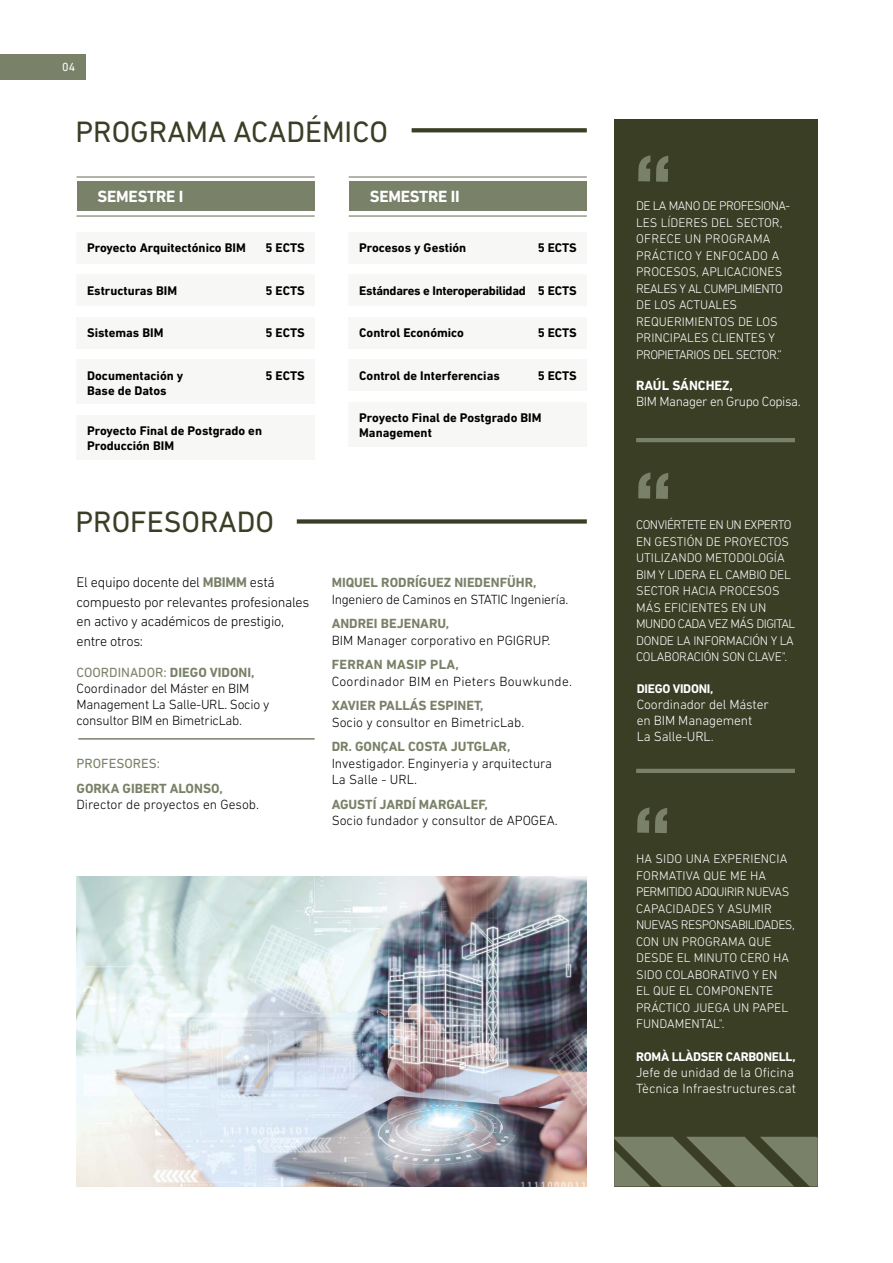
<style>
.page{position:relative;width:893px;height:1263px;background:#fff}
.page>*{position:absolute;margin:0;border:0;box-sizing:border-box;transform-origin:0 0}
.t1{font:30px "DIN Next LT Pro";color:#3a3e25}
.t2{font:700 16.5px "DIN Next LT Pro";letter-spacing:-.015em;color:#fff}
.t3{font:300 14.25px/19.5px "DIN Next LT Pro";letter-spacing:-.02em;color:#000}
.t4{font:300 13.5px/16.2px "DIN Next LT Pro";color:#000}
.t5{font:300 13.5px/16.2px "DIN Next LT Pro";letter-spacing:-.02em;color:#000}
.t6{font:700 13.5px "DIN Next LT Pro";color:#798168}
.t7{font:300 13.5px/16.2px "DIN Next LT Pro";letter-spacing:-.01em;color:#fff}
.t8{font:300 13.5px "DIN Next LT Pro";letter-spacing:.02em;color:#000}
.t9{font:300 13.5px "DIN Next LT Pro";letter-spacing:-.03em;color:#fff}
.t10{font:700 13.5px "DIN Next LT Pro";letter-spacing:.02em;color:#798168}
.t11{font:700 13.5px "DIN Next LT Pro";color:#fff}
.t12{font:13.5px "DIN Next LT Pro";color:#798168}
.t13{font:300 12.75px/16.5px "DIN Next LT Pro";color:#fff}
.t14{font:700 12.75px/15.3px "DIN Next LT Pro";color:#000}
.t15{font:300 12.75px/16.5px "DIN Next LT Pro";letter-spacing:-.02em;color:#fff}
.t16{font:700 12.75px "DIN Next LT Pro";letter-spacing:-.02em;color:#fff}
.t17{font:700 12.75px "DIN Next LT Pro";letter-spacing:-.02em;color:#000}
.t18{font:12px "DIN Next LT Pro";color:#fff}
.s1{font-weight:700;color:#798168}
.s2{font-weight:400;color:#798168}
</style>
<div class="page">
<div style="left:614px;top:119px;width:204px;height:1067px;background:#3a3e25"></div>
<svg style="left:412px;top:128px;width:175px;height:4px"></svg>
<div style="left:297px;top:519px;width:290px;height:5px;background:#3a3e25"></div>
<img style="left:77px;top:876px;width:510px;height:310px">
<svg style="left:638px;top:155px;width:30px;height:27px"></svg>
<svg style="left:638px;top:472px;width:30px;height:27px"></svg>
<svg style="left:637px;top:807px;width:30px;height:26px"></svg>
<svg style="left:614px;top:1137px;width:204px;height:49px"></svg>
<div style="left:0;top:54px;width:86px;height:25px;background:#798168"></div>
<hr style="left:636px;top:438px;width:159px;height:4px;background:#798168">
<hr style="left:636px;top:769px;width:159px;height:4px;background:#798168">
<div style="left:77px;top:415px;width:238px;height:45px;background:#f7f7f6"></div>
<div style="left:349px;top:402px;width:238px;height:45px;background:#f7f7f6"></div>
<div style="left:77px;top:181px;width:238px;height:30px;background:#798168"></div>
<div style="left:349px;top:181px;width:238px;height:30px;background:#798168"></div>
<hr style="left:77px;top:176px;width:238px;height:2px;background:#798168">
<hr style="left:349px;top:176px;width:238px;height:2px;background:#798168">
<hr style="left:77px;top:215px;width:238px;height:2px;background:#798168">
<hr style="left:349px;top:215px;width:238px;height:2px;background:#798168">
<div style="left:77px;top:232px;width:238px;height:32px;background:#f7f7f6"></div>
<div style="left:349px;top:232px;width:238px;height:32px;background:#f7f7f6"></div>
<div style="left:77px;top:274px;width:238px;height:32px;background:#f7f7f6"></div>
<div style="left:349px;top:274px;width:238px;height:32px;background:#f7f7f6"></div>
<div style="left:77px;top:317px;width:238px;height:32px;background:#f7f7f6"></div>
<div style="left:349px;top:317px;width:238px;height:32px;background:#f7f7f6"></div>
<div style="left:77px;top:359px;width:238px;height:45px;background:#f7f7f6"></div>
<div style="left:349px;top:359px;width:238px;height:32px;background:#f7f7f6"></div>
<hr style="left:78px;top:738px;width:237px;height:2px;background:#798168">
<p class="t18" style="left:62px;top:60px;width:15px">04</p>
<h1 class="t1" style="left:75px;top:114px;width:314px">PROGRAMA ACADÉMICO</h1>
<p class="t2" style="left:98px;top:187px;width:87px">SEMESTRE I</p>
<p class="t2" style="left:370px;top:187px;width:92px">SEMESTRE II</p>
<p class="t14" style="left:87px;top:240px;width:160px">Proyecto Arquitectónico BIM</p>
<p class="t14" style="left:266px;top:240px;width:41px">5 ECTS</p>
<p class="t14" style="left:359px;top:240px;width:108px">Procesos y Gestión</p>
<p class="t14" style="left:538px;top:240px;width:41px">5 ECTS</p>
<p class="t14" style="left:87px;top:283px;width:91px">Estructuras BIM</p>
<p class="t14" style="left:266px;top:283px;width:41px">5 ECTS</p>
<p class="t17" style="left:359px;top:283px;width:219px">Estándares e Interoperabilidad 5 ECTS</p>
<p class="t14" style="left:87px;top:325px;width:78px">Sistemas BIM</p>
<p class="t14" style="left:266px;top:325px;width:41px">5 ECTS</p>
<p class="t14" style="left:359px;top:325px;width:106px">Control Económico</p>
<p class="t14" style="left:538px;top:325px;width:41px">5 ECTS</p>
<p class="t14" style="left:87px;top:368px;width:98px">Documentación y<br>Base de Datos</p>
<p class="t14" style="left:266px;top:368px;width:41px">5 ECTS</p>
<p class="t14" style="left:359px;top:368px;width:142px">Control de Interferencias</p>
<p class="t14" style="left:538px;top:368px;width:41px">5 ECTS</p>
<p class="t14" style="left:87px;top:422px;width:176px">Proyecto Final de Postgrado en<br>Producción BIM</p>
<p class="t14" style="left:359px;top:410px;width:184px">Proyecto Final de Postgrado BIM<br>Management</p>
<h1 class="t1" style="left:75px;top:504px;width:200px">PROFESORADO</h1>
<p class="t3" style="left:77px;top:572px;width:234px">El equipo docente del <span class="s1">MBIMM</span> está compuesto por relevantes profesionales en activo y académicos de prestigio, entre otros:</p>
<p class="t5" style="left:77px;top:664px;width:194px"><span class="s2">COORDINADOR:</span> <span class="s1">DIEGO VIDONI,<br></span>Coordinador del Máster en BIM<br>Management La Salle-URL. Socio y consultor BIM en BimetricLab.</p>
<p class="t12" style="left:77px;top:756px;width:85px">PROFESORES:</p>
<p class="t6" style="left:77px;top:780px;width:148px">GORKA GIBERT ALONSO,</p>
<p class="t4" style="left:77px;top:796px;width:184px">Director de proyectos en Gesob.</p>
<p class="t6" style="left:332px;top:575px;width:207px">MIQUEL RODRÍGUEZ NIEDENFÜHR,</p>
<p class="t5" style="left:332px;top:591px;width:238px">Ingeniero de Caminos en STATIC Ingeniería.</p>
<p class="t6" style="left:332px;top:616px;width:119px">ANDREI BEJENARU,</p>
<p class="t4" style="left:332px;top:632px;width:220px">BIM Manager corporativo en PGIGRUP.</p>
<p class="t10" style="left:332px;top:657px;width:129px">FERRAN MASIP PLA,</p>
<p class="t8" style="left:332px;top:673px;width:242px">Coordinador BIM en Pieters Bouwkunde.</p>
<p class="t6" style="left:332px;top:698px;width:153px">XAVIER PALLÁS ESPINET,</p>
<p class="t4" style="left:332px;top:714px;width:194px">Socio y consultor en BimetricLab.</p>
<p class="t6" style="left:332px;top:739px;width:180px">DR. GONÇAL COSTA JUTGLAR,</p>
<p class="t4" style="left:332px;top:755px;width:222px">Investigador. Enginyeria y arquitectura<br>La Salle - URL.</p>
<p class="t6" style="left:332px;top:796px;width:158px">AGUSTÍ JARDÍ MARGALEF,</p>
<p class="t4" style="left:332px;top:812px;width:228px">Socio fundador y consultor de APOGEA.</p>
<p class="t13" style="left:636px;top:198px;width:156px">DE LA MANO DE PROFESIONA-<br>LES LÍDERES DEL SECTOR,<br>OFRECE UN PROGRAMA<br>PRÁCTICO Y ENFOCADO A<br>PROCESOS, APLICACIONES<br>REALES Y AL CUMPLIMIENTO<br>DE LOS ACTUALES<br>REQUERIMIENTOS DE LOS<br>PRINCIPALES CLIENTES Y<br>PROPIETARIOS DEL SECTOR.”</p>
<p class="t11" style="left:636px;top:377px;width:98px">RAÚL SÁNCHEZ,</p>
<p class="t9" style="left:636px;top:394px;width:166px">BIM Manager en Grupo Copisa.</p>
<p class="t15" style="left:636px;top:517px;width:161px">CONVIÉRTETE EN UN EXPERTO<br>EN GESTIÓN DE PROYECTOS<br>UTILIZANDO METODOLOGÍA<br>BIM Y LIDERA EL CAMBIO DEL<br>SECTOR HACIA PROCESOS<br>MÁS EFICIENTES EN UN<br>MUNDO CADA VEZ MÁS DIGITAL<br>DONDE LA INFORMACIÓN Y LA<br>COLABORACIÓN SON CLAVE".</p>
<p class="t16" style="left:637px;top:681px;width:78px">DIEGO VIDONI,</p>
<p class="t7" style="left:637px;top:696px;width:133px">Coordinador del Máster en BIM Management<br>La Salle-URL.</p>
<p class="t13" style="left:636px;top:850px;width:160px">HA SIDO UNA EXPERIENCIA<br>FORMATIVA QUE ME HA<br>PERMITIDO ADQUIRIR NUEVAS<br>CAPACIDADES Y ASUMIR<br>NUEVAS RESPONSABILIDADES,<br>CON UN PROGRAMA QUE<br>DESDE EL MINUTO CERO HA<br>SIDO COLABORATIVO Y EN<br>EL QUE EL COMPONENTE<br>PRÁCTICO JUEGA UN PAPEL<br>FUNDAMENTAL".</p>
<p class="t16" style="left:636px;top:1049px;width:161px">ROMÀ LLÀDSER CARBONELL,</p>
<p class="t7" style="left:636px;top:1064px;width:161px">Jefe de unidad de la Oficina<br>Tècnica Infraestructures.cat</p>
</div>
